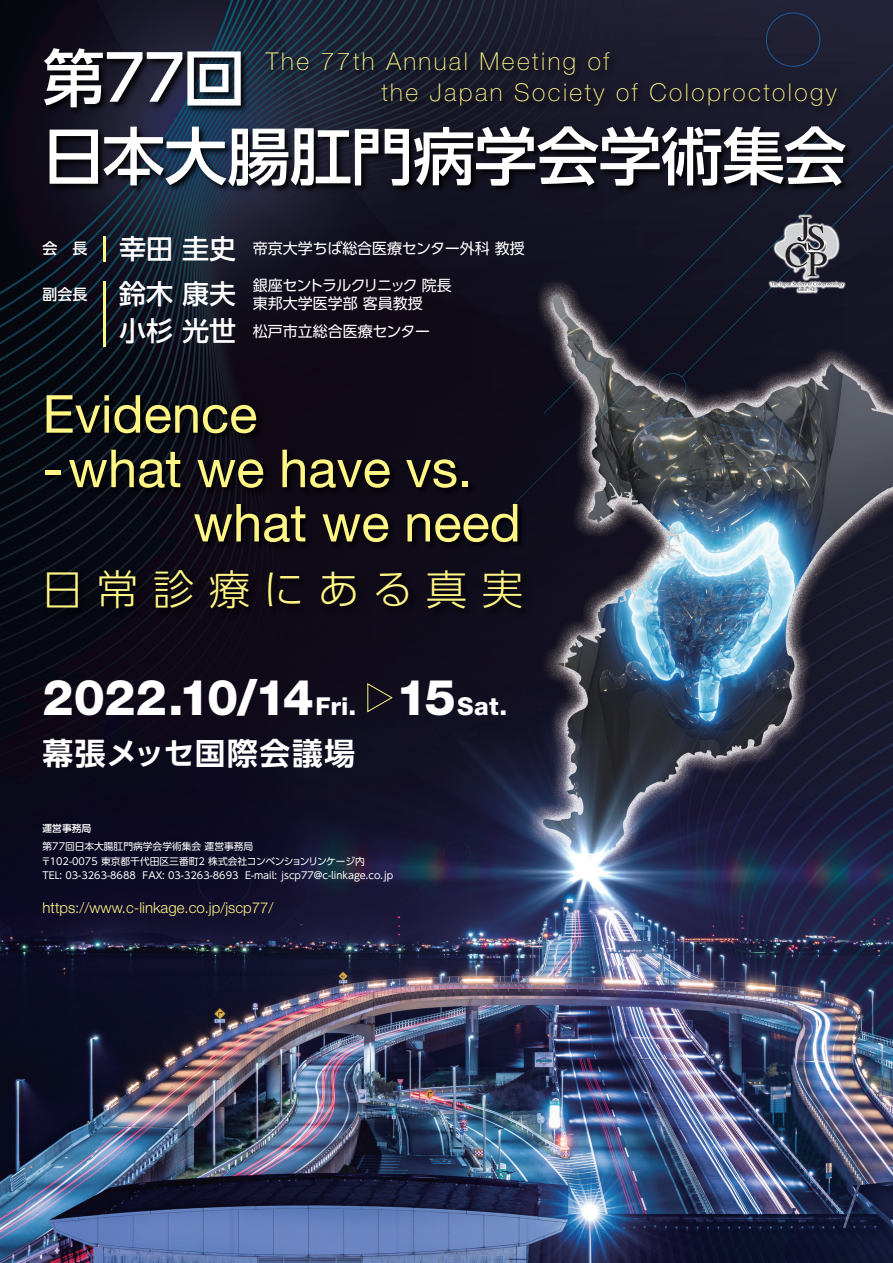
<style>
.page{position:relative;width:893px;height:1263px;background:#fff}
.page>*{position:absolute;margin:0;border:0;box-sizing:border-box;transform-origin:0 0}
.t1{font:500 62.47px/78.2px "UD Shin Go Pro";letter-spacing:-.015em;color:#fff}
.t2{font:52.5px "Helvetica Neue LT Std";color:#fff685}
.t3{font:800 49.43px "Helvetica Neue LT Std";letter-spacing:-.03em;color:#fff}
.t4{font:300 41.47px "UD Shin Go Pro";letter-spacing:.32em;color:#fff685}
.t5{font:700 30.75px "UD Shin Go Pro De";letter-spacing:.045em;color:#fff}
.t6{font:500 27px "UD Shin Go Pro";color:#fff}
.t7{font:100 24.53px "Helvetica Neue LT Std";letter-spacing:.1em;color:#fff685}
.t8{font:15px/17.2px "UD Shin Go Pro";color:#fff}
.t9{font:300 15px "Helvetica Neue LT Std";color:#fff685}
.t10{font:500 15px "UD Shin Go Pro";color:#fff}
.t11{font:9.75px/15px "UD Shin Go Pro";color:#fff}
.t12{font:500 9.75px "UD Shin Go Pro";color:#fff}
.s1{font-weight:500}
.s2{font-weight:500;font-size:27px}
.s3{font-size:24.75px}
</style>
<div class="page">
<img style="left:0;top:0;width:893px;height:1263px">
<img style="left:39px;top:43px;width:818px;height:171px">
<div style="left:378px;top:77px;width:472px;height:40px;background:#1a192a"></div>
<img style="left:262px;top:47px;width:360px;height:39px">
<img style="left:38px;top:564px;width:498px;height:68px">
<img style="left:39px;top:386px;width:228px;height:54px">
<img style="left:39px;top:440px;width:443px;height:68px">
<img style="left:190px;top:495px;width:341px;height:67px">
<hr style="left:103px;top:236px;width:3px;height:25px;background:#fff685">
<hr style="left:103px;top:282px;width:3px;height:65px;background:#fff685">
<svg style="left:367px;top:682px;width:26px;height:31px"></svg>
<img style="left:768px;top:214px;width:78px;height:80px">
<img style="left:769px;top:215px;width:76px;height:78px">
<svg style="left:771px;top:217px;width:72px;height:74px;background:#686871"></svg>
<h1 class="t1" style="left:43px;top:37px;width:805px">第77回<br>日本大腸肛門病学会学術集会</h1>
<h3 class="t7" style="left:266px;top:48px;width:345px">The 77th Annual Meeting of</h3>
<h3 class="t7" style="left:381px;top:79px;width:457px">the Japan Society of Coloproctology</h3>
<h3 class="t8" style="left:43px;top:239px;width:484px"><span class="s1">会　長</span> <span class="s2">幸田 圭史</span> 帝京大学ちば総合医療センター外科 教授</h3>
<h3 class="t10" style="left:43px;top:282px;width:46px">副会長</h3>
<h3 class="t8" style="left:253px;top:277px;width:201px">銀座セントラルクリニック 院長東邦大学医学部 客員教授</h3>
<h3 class="t6" style="left:119px;top:272px;width:118px">鈴木 康夫</h3>
<h3 class="t8" style="left:119px;top:322px;width:313px"><span class="s2">小杉 光世</span> 松戸市立総合医療センター</h3>
<h2 class="t2" style="left:43px;top:383px;width:216px">Evidence</h2>
<h2 class="t2" style="left:43px;top:437px;width:432px">-what we have vs.</h2>
<h2 class="t2" style="left:193px;top:491px;width:329px">what we need</h2>
<h3 class="t4" style="left:42px;top:556px;width:483px">日常診療にある真実</h3>
<h3 class="t3" style="left:43px;top:668px;width:466px">2022.10/14<span class="s3">Fri.</span> 15<span class="s3">Sat.</span></h3>
<h3 class="t5" style="left:43px;top:728px;width:314px">幕張メッセ国際会議場</h3>
<p class="t12" style="left:43px;top:820px;width:50px">運営事務局</p>
<p class="t11" style="left:41px;top:838px;width:354px">第77回日本大腸肛門病学会学術集会 運営事務局<br>〒102-0075 東京都千代田区三番町2 株式会社コンベンションリンケージ内<br>TEL: 03-3263-8688 FAX: 03-3263-8693 E-mail: jscp77@c-linkage.co.jp</p>
<h3 class="t9" style="left:43px;top:898px;width:232px">https://www.c-linkage.co.jp/jscp77/</h3>
</div>
